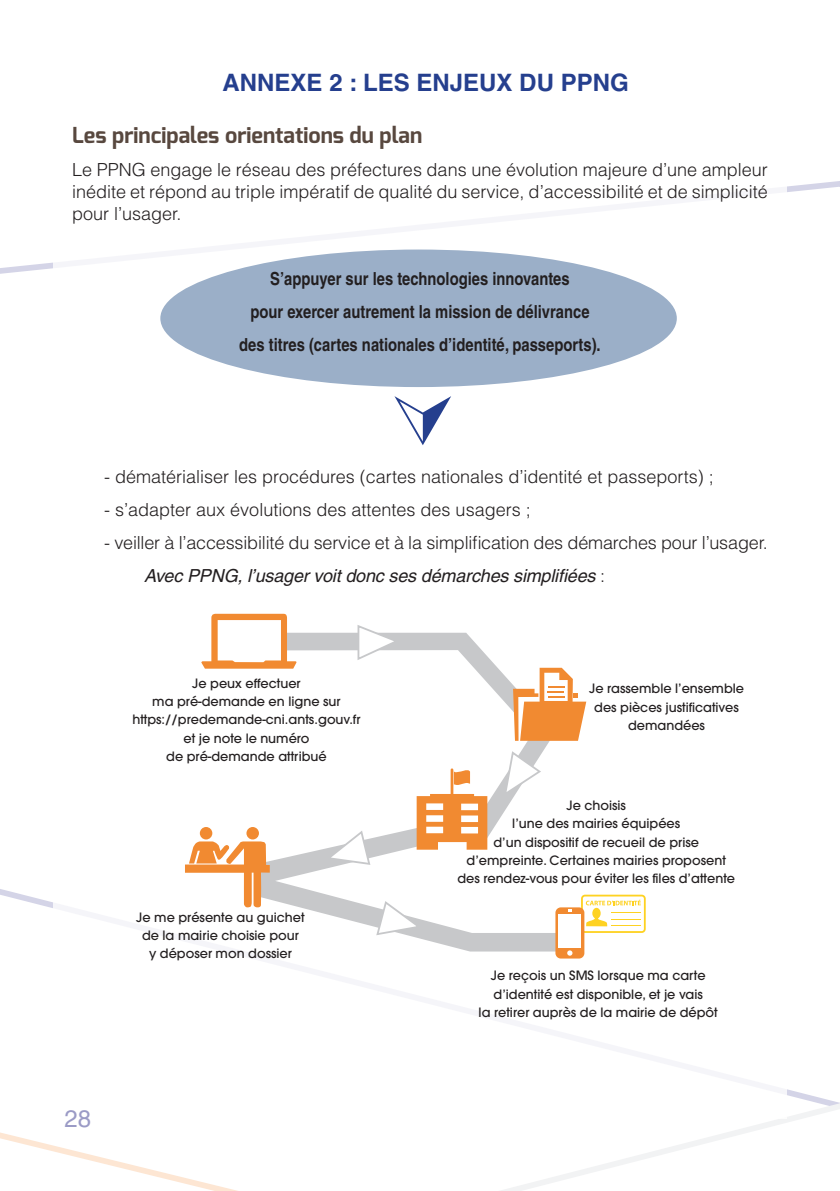
<style>
.page{position:relative;width:840px;height:1191px;background:#fff}
.page>*{position:absolute;margin:0;border:0;box-sizing:border-box;transform-origin:0 0}
.titre{font:700 24px "Helvetica";color:#253f8e}
.t1{font:24px "Helvetica";color:#9b9bc6}
._05_-_Titre_encadre{font:700 22px "Exo";color:#58483f}
.texte{font:300 18px/21.6px "Helvetica";color:#231f20;text-align:justify}
.texte-2{font:700 condensed 18px "Helvetica";color:#231f20}
.texte-3{font:italic 18px "Helvetica";letter-spacing:-.01em;color:#231f20}
.t2{font:500 12.8px/18.2px "Avant Garde";color:#231f20;text-align:center}
.s1{font-weight:300;font-style:normal}
</style>
<div class="page">
<svg style="left:0;top:182px;width:832px;height:92px"></svg>
<svg style="left:832px;top:181px;width:7px;height:7px"></svg>
<svg style="left:501px;top:1099px;width:330px;height:92px"></svg>
<svg style="left:831px;top:1100px;width:8px;height:11px"></svg>
<svg style="left:0;top:1132px;width:238px;height:59px"></svg>
<div style="left:53px;top:72px;width:733px;height:1047px;background:#fff"></div>
<div style="left:160px;top:249px;width:516px;height:138px;background:#9bafc8;border-radius:50%"></div>
<svg style="left:394px;top:396px;width:57px;height:49px"></svg>
<div style="left:580px;top:894px;width:65px;height:39px;border:2px solid #fed222;border-radius:3px"></div>
<div style="left:555px;top:907px;width:29px;height:51px;background:#f18a31;border-radius:5px"></div>
<svg style="left:185px;top:614px;width:455px;height:341px"></svg>
<p class="titre" style="left:222px;top:67px;width:407px">ANNEXE 2 : LES ENJEUX DU PPNG</p>
<p class="_05_-_Titre_encadre" style="left:72px;top:121px;width:351px">Les principales orientations du plan</p>
<p class="texte" style="left:72px;top:159px;width:697px">Le PPNG engage le réseau des préfectures dans une évolution majeure d’une ampleur inédite et répond au triple impératif de qualité du service, d’accessibilité et de simplicité pour l’usager.</p>
<p class="texte-2" style="left:270px;top:268px;width:301px">S’appuyer sur les technologies innovantes</p>
<p class="texte-2" style="left:250px;top:301px;width:340px">pour exercer autrement la mission de délivrance</p>
<p class="texte-2" style="left:239px;top:334px;width:363px">des titres (cartes nationales d’identité, passeports).</p>
<p class="texte" style="left:104px;top:466px;width:611px">- dématérialiser les procédures (cartes nationales d’identité et passeports) ;</p>
<p class="texte" style="left:104px;top:499px;width:428px">- s’adapter aux évolutions des attentes des usagers ;</p>
<p class="texte" style="left:104px;top:531px;width:664px">- veiller à l’accessibilité du service et à la simplification des démarches pour l’usager.</p>
<p class="texte-3" style="left:144px;top:565px;width:462px">Avec PPNG, l’usager voit donc ses démarches simplifiées <span class="s1">:</span></p>
<p class="t2" style="left:132px;top:674px;width:229px">Je peux effectuer<br>ma pré-demande en ligne sur https://predemande-cni.ants.gouv.fr et je note le numéro<br>de pré-demande attribué</p>
<p class="t2" style="left:136px;top:908px;width:170px">Je me présente au guichet de la mairie choisie pour<br>y déposer mon dossier</p>
<h1 class="t1" style="left:64px;top:1105px;width:28px">28</h1>
<p class="t2" style="left:588px;top:679px;width:156px">Je rassemble l’ensemble des pièces justificatives demandées</p>
<p class="t2" style="left:457px;top:796px;width:279px">Je choisis<br>l’une des mairies équipées<br>d’un dispositif de recueil de prise d’empreinte. Certaines mairies proposent des rendez-vous pour éviter les files d’attente</p>
<p class="t2" style="left:478px;top:966px;width:240px">Je reçois un SMS lorsque ma carte d’identité est disponible, et je vais<br>la retirer auprès de la mairie de dépôt</p>
</div>
